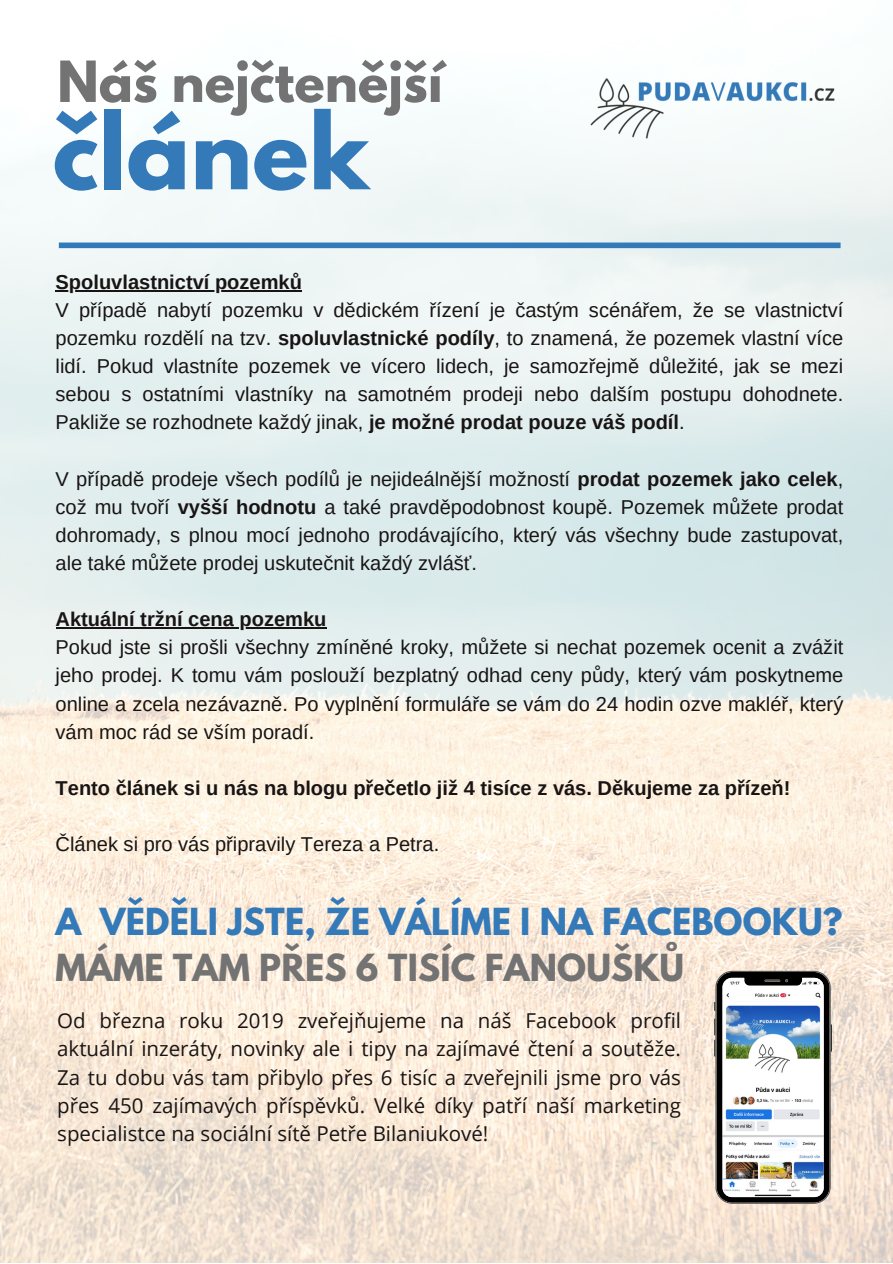
<style>
.page{position:relative;width:893px;height:1264px;background:#fff}
.page>*{position:absolute;margin:0;border:0;box-sizing:border-box;transform-origin:0 0}
.t1{font:700 93.6px "League Spartan";color:#3479b8}
.t2{font:700 50.25px "League Spartan";color:#737373}
.t3{font:700 33px/46px "League Spartan";letter-spacing:.005em;color:#3479b8}
.t4{font:20.55px/28px "Open Sans";color:#191414;text-align:justify}
.t5{font:20.1px/28px "Arimo";color:#191414;text-align:justify}
.t6{font:700 20.1px "Arimo";color:#191414}
.s1{font-weight:700}
.s2{color:#737373}
</style>
<div class="page">
<img style="left:0;top:116px;width:892px;height:1146px">
<div style="left:59px;top:242px;width:781px;height:6px;background:#3479b8"></div>
<img style="left:588px;top:78px;width:251px;height:66px">
<hr style="left:56px;top:290px;width:246px;height:1px;background:#191414">
<hr style="left:56px;top:627px;width:270px;height:1px;background:#191414">
<img style="left:714px;top:970px;width:117px;height:233px">
<p class="t2" style="left:57px;top:57px;width:387px">Náš nejčtenější</p>
<p class="t1" style="left:53px;top:105px;width:318px">článek</p>
<p class="t6" style="left:56px;top:271px;width:248px">Spoluvlastnictví pozemků</p>
<p class="t5" style="left:56px;top:296px;width:789px">V případě nabytí pozemku v dědickém řízení je častým scénářem, že se vlastnictví pozemku rozdělí na tzv. <span class="s1">spoluvlastnické podíly</span>, to znamená, že pozemek vlastní více lidí. Pokud vlastníte pozemek ve vícero lidech, je samozřejmě důležité, jak se mezi sebou s ostatními vlastníky na samotném prodeji nebo dalším postupu dohodnete.<br>Pakliže se rozhodnete každý jinak, <span class="s1">je možné prodat pouze váš podíl</span>.</p>
<p class="t5" style="left:56px;top:464px;width:789px">V případě prodeje všech podílů je nejideálnější možností <span class="s1">prodat pozemek jako celek</span>, což mu tvoří <span class="s1">vyšší hodnotu</span> a také pravděpodobnost koupě. Pozemek můžete prodat dohromady, s plnou mocí jednoho prodávajícího, který vás všechny bude zastupovat, ale také můžete prodej uskutečnit každý zvlášť.</p>
<p class="t6" style="left:56px;top:608px;width:272px">Aktuální tržní cena pozemku</p>
<p class="t5" style="left:56px;top:633px;width:789px">Pokud jste si prošli všechny zmíněné kroky, můžete si nechat pozemek ocenit a zvážit jeho prodej. K tomu vám poslouží bezplatný odhad ceny půdy, který vám poskytneme online a zcela nezávazně. Po vyplnění formuláře se vám do 24 hodin ozve makléř, který vám moc rád se vším poradí.</p>
<p class="t6" style="left:56px;top:776px;width:736px">Tento článek si u nás na blogu přečetlo již 4 tisíce z vás. Děkujeme za přízeň!</p>
<p class="t5" style="left:56px;top:830px;width:385px">Článek si pro vás připravily Tereza a Petra.</p>
<p class="t3" style="left:56px;top:902px;width:788px">A VĚDĚLI JSTE, ŽE VÁLÍME I NA FACEBOOKU?<br><span class="s2">MÁME TAM PŘES 6 TISÍC FANOUŠKŮ</span></p>
<p class="t4" style="left:57px;top:1006px;width:625px">Od března roku 2019 zveřejňujeme na náš Facebook profil aktuální inzeráty, novinky ale i tipy na zajímavé čtení a soutěže.<br>Za tu dobu vás tam přibylo přes 6 tisíc a zveřejnili jsme pro vás přes 450 zajímavých příspěvků. Velké díky patří naší marketing specialistce na sociální sítě Petře Bilaniukové!</p>
</div>
